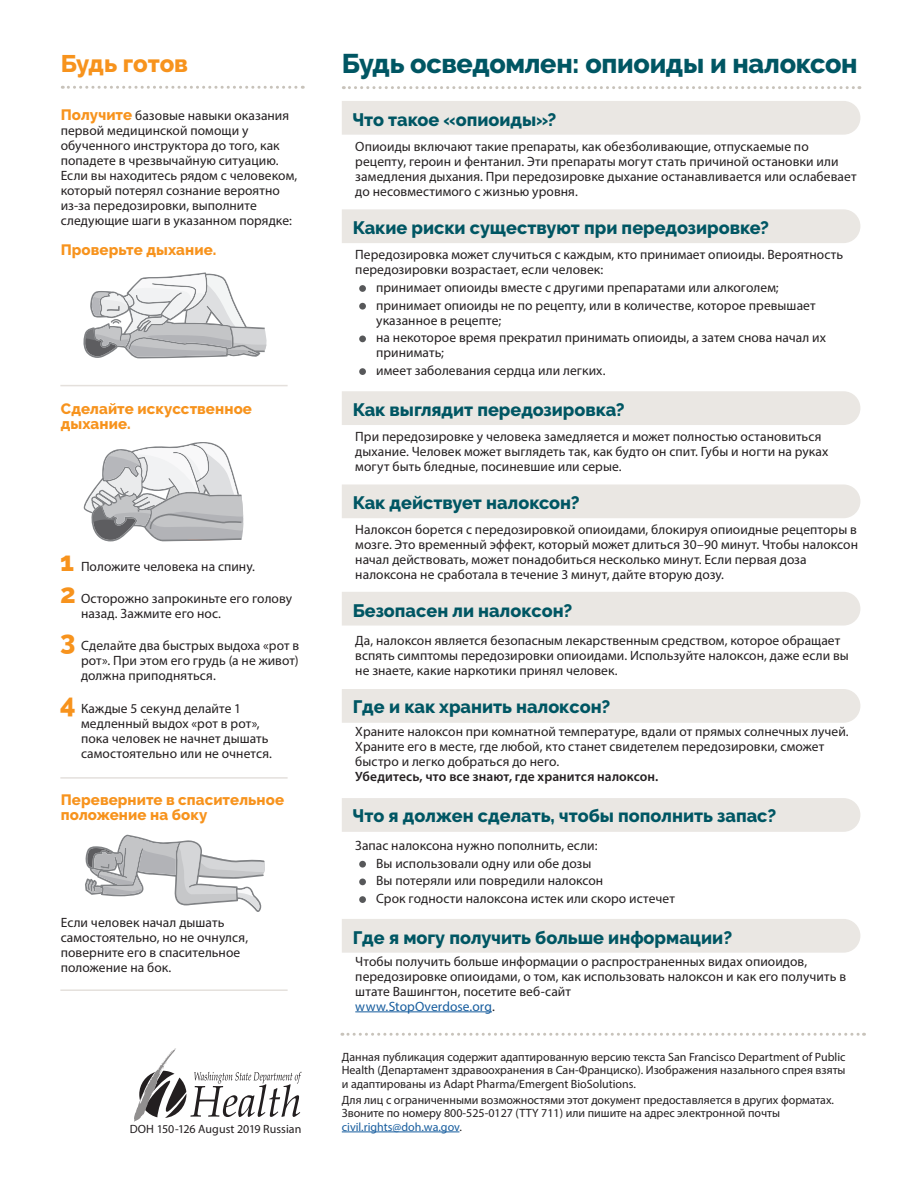
<style>
.page{position:relative;width:918px;height:1188px;background:#fff}
.page>*{position:absolute;margin:0;border:0;box-sizing:border-box;transform-origin:0 0}
.t1{font:800 27px "Raleway";letter-spacing:-.015em;color:#005663}
.t2{font:800 24px "Raleway";letter-spacing:-.005em;color:#f7931d}
.t3{font:800 18px "Raleway";color:#005663}
.t4{font:800 15px/15px "Raleway";letter-spacing:.005em;color:#f7931d}
.bullet{font:13.5px/15px "Myriad Pro";letter-spacing:.005em;color:#231f20}
.Member_list{font:12px/13.5px "Myriad Pro";color:#231f20;text-align:justify}
.Member_list-2{font:12px "Myriad Pro";color:#175d9e}
.s1{font-family:"Raleway";font-weight:800;font-size:15px;color:#f7931d}
.s2{font-weight:600}
.s3{color:#175d9e}
.s4{font-family:"Raleway";font-weight:800;font-size:27px;color:#f7931d}
.s5{color:#231f20}
</style>
<div class="page">
<svg style="left:134px;top:1048px;width:167px;height:74px"></svg>
<svg style="left:85px;top:835px;width:180px;height:77px"></svg>
<svg style="left:83px;top:442px;width:161px;height:99px"></svg>
<svg style="left:343px;top:86px;width:517px;height:3px"></svg>
<svg style="left:62px;top:86px;width:241px;height:3px"></svg>
<div style="left:342px;top:101px;width:518px;height:34px;background:#eae7e3"></div>
<svg style="left:83px;top:272px;width:184px;height:86px"></svg>
<hr style="left:342px;top:1132px;width:118px;height:1px;background:#175d9e">
<div style="left:342px;top:209px;width:518px;height:34px;background:#eae7e3"></div>
<div style="left:342px;top:391px;width:518px;height:34px;background:#eae7e3"></div>
<div style="left:342px;top:484px;width:518px;height:34px;background:#eae7e3"></div>
<div style="left:342px;top:592px;width:518px;height:34px;background:#eae7e3"></div>
<div style="left:342px;top:689px;width:518px;height:34px;background:#eae7e3"></div>
<div style="left:342px;top:798px;width:518px;height:34px;background:#eae7e3"></div>
<div style="left:342px;top:919px;width:518px;height:34px;background:#eae7e3"></div>
<hr style="left:60px;top:385px;width:228px;height:1px;background:#e4e0dc">
<hr style="left:60px;top:777px;width:228px;height:2px;background:#e4e0dc">
<hr style="left:60px;top:989px;width:228px;height:2px;background:#e4e0dc">
<svg style="left:342px;top:1033px;width:523px;height:3px"></svg>
<hr style="left:355px;top:1012px;width:137px;height:1px;background:#175d9e">
<div style="left:359px;top:285px;width:7px;height:7px;background:#57585a;border-radius:50%"></div>
<div style="left:359px;top:303px;width:7px;height:7px;background:#57585a;border-radius:50%"></div>
<div style="left:359px;top:336px;width:7px;height:6px;background:#57585a;border-radius:50%"></div>
<div style="left:359px;top:368px;width:7px;height:7px;background:#57585a;border-radius:50%"></div>
<div style="left:359px;top:861px;width:7px;height:7px;background:#57585a;border-radius:50%"></div>
<div style="left:359px;top:879px;width:7px;height:6px;background:#57585a;border-radius:50%"></div>
<div style="left:359px;top:896px;width:7px;height:7px;background:#57585a;border-radius:50%"></div>
<p class="t2" style="left:61px;top:50px;width:129px">Будь готов</p>
<p class="t1" style="left:342px;top:48px;width:517px">Будь осведомлен: опиоиды и налоксон</p>
<p class="bullet" style="left:61px;top:108px;width:238px"><span class="s1">Получите</span> базовые навыки оказания первой медицинской помощи у обученного инструктора до того, как попадете в чрезвычайную ситуацию.<br>Если вы находитесь рядом с человеком, который потерял сознание вероятно из-за передозировки, выполните следующие шаги в указанном порядке:</p>
<p class="t3" style="left:353px;top:110px;width:205px">Что такое «опиоиды»?</p>
<p class="bullet" style="left:355px;top:139px;width:503px">Опиоиды включают такие препараты, как обезболивающие, отпускаемые по рецепту, героин и фентанил. Эти препараты могут стать причиной остановки или замедления дыхания. При передозировке дыхание останавливается или ослабевает до несовместимого с жизнью уровня.</p>
<p class="t3" style="left:353px;top:218px;width:418px">Какие риски существуют при передозировке?</p>
<p class="bullet" style="left:355px;top:247px;width:489px">Передозировка может случиться с каждым, кто принимает опиоиды. Вероятность передозировки возрастает, если человек:</p>
<p class="bullet" style="left:376px;top:280px;width:404px">принимает опиоиды вместе с другими препаратами или алкоголем;</p>
<p class="bullet" style="left:376px;top:297px;width:441px">принимает опиоиды не по рецепту, или в количестве, которое превышает указанное в рецепте;</p>
<p class="bullet" style="left:376px;top:330px;width:451px">на некоторое время прекратил принимать опиоиды, а затем снова начал их принимать;</p>
<p class="bullet" style="left:376px;top:363px;width:231px">имеет заболевания сердца или легких.</p>
<p class="t3" style="left:353px;top:399px;width:274px">Как выглядит передозировка?</p>
<p class="bullet" style="left:355px;top:429px;width:475px">При передозировке у человека замедляется и может полностью остановиться дыхание. Человек может выглядеть так, как будто он спит. Губы и ногти на руках могут быть бледные, посиневшие или серые.</p>
<p class="t3" style="left:353px;top:492px;width:228px">Как действует налоксон?</p>
<p class="bullet" style="left:355px;top:522px;width:504px">Налоксон борется с передозировкой опиоидами, блокируя опиоидные рецепторы в мозге. Это временный эффект, который может длиться 30–90 минут. Чтобы налоксон начал действовать, может понадобиться несколько минут. Если первая доза налоксона не сработала в течение 3 минут, дайте вторую дозу.</p>
<p class="t3" style="left:353px;top:600px;width:221px">Безопасен ли налоксон?</p>
<p class="bullet" style="left:355px;top:632px;width:495px">Да, налоксон является безопасным лекарственным средством, которое обращает вспять симптомы передозировки опиоидами. Используйте налоксон, даже если вы не знаете, какие наркотики принял человек.</p>
<p class="t3" style="left:353px;top:696px;width:259px">Где и как хранить налоксон?</p>
<p class="bullet" style="left:355px;top:724px;width:495px">Храните налоксон при комнатной температуре, вдали от прямых солнечных лучей.<br>Храните его в месте, где любой, кто станет свидетелем передозировки, сможет быстро и легко добраться до него.<br><span class="s2">Убедитесь, что все знают, где хранится налоксон.</span></p>
<p class="t3" style="left:353px;top:806px;width:425px">Что я должен сделать, чтобы пополнить запас?</p>
<p class="bullet" style="left:355px;top:838px;width:244px">Запас налоксона нужно пополнить, если:</p>
<p class="bullet" style="left:376px;top:855px;width:217px">Вы использовали одну или обе дозы</p>
<p class="bullet" style="left:376px;top:873px;width:229px">Вы потеряли или повредили налоксон</p>
<p class="bullet" style="left:376px;top:891px;width:300px">Срок годности налоксона истек или скоро истечет</p>
<p class="t3" style="left:353px;top:927px;width:381px">Где я могу получить больше информации?</p>
<p class="bullet" style="left:355px;top:953px;width:492px">Чтобы получить больше информации о распространенных видах опиоидов, передозировке опиоидами, о том, как использовать налоксон и как его получить в штате Вашингтон, посетите веб-сайт<br><span class="s3">www.StopOverdose.org</span>.</p>
<p class="t4" style="left:61px;top:242px;width:157px">Проверьте дыхание.</p>
<p class="t4" style="left:61px;top:401px;width:193px">Сделайте искусственное дыхание.</p>
<p class="bullet" style="left:60px;top:558px;width:196px"><span class="s4">1</span> Положите человека на спину.</p>
<p class="bullet" style="left:81px;top:591px;width:213px;text-indent:-21px"><span class="s4">2</span> Осторожно запрокиньте его голову назад. Зажмите его нос.</p>
<p class="bullet" style="left:81px;top:638px;width:220px;text-align:justify;text-indent:-21px"><span class="s4">3</span> Сделайте два быстрых выдоха «рот в рот». При этом его грудь (а не живот) должна приподняться.</p>
<p class="bullet" style="left:81px;top:701px;width:193px;text-indent:-21px"><span class="s4">4</span> Каждые 5 секунд делайте 1 медленный выдох «рот в рот», пока человек не начнет дышать самостоятельно или не очнется.</p>
<p class="t4" style="left:61px;top:793px;width:225px">Переверните в спасительное положение на боку</p>
<p class="bullet" style="left:61px;top:915px;width:189px">Если человек начал дышать самостоятельно, но не очнулся, поверните его в спасительное положение на бок.</p>
<p class="Member_list" style="left:130px;top:1122px;width:173px">DOH 150-126 August 2019 Russian</p>
<p class="Member_list" style="left:342px;top:1050px;width:505px">Данная публикация содержит адаптированную версию текста San Francisco Department of Public Health (Департамент здравоохранения в Сан-Франциско). Изображения назального спрея взяты и адаптированы из Adapt Pharma/Emergent BioSolutions.</p>
<p class="Member_list" style="left:342px;top:1093px;width:494px">Для лиц с ограниченными возможностями этот документ предоставляется в других форматах.<br>Звоните по номеру 800-525-0127 (TTY 711) или пишите на адрес электронной почты</p>
<p class="Member_list-2" style="left:342px;top:1119px;width:122px">civil.rights@doh.wa.gov<span class="s5">.</span></p>
</div>
